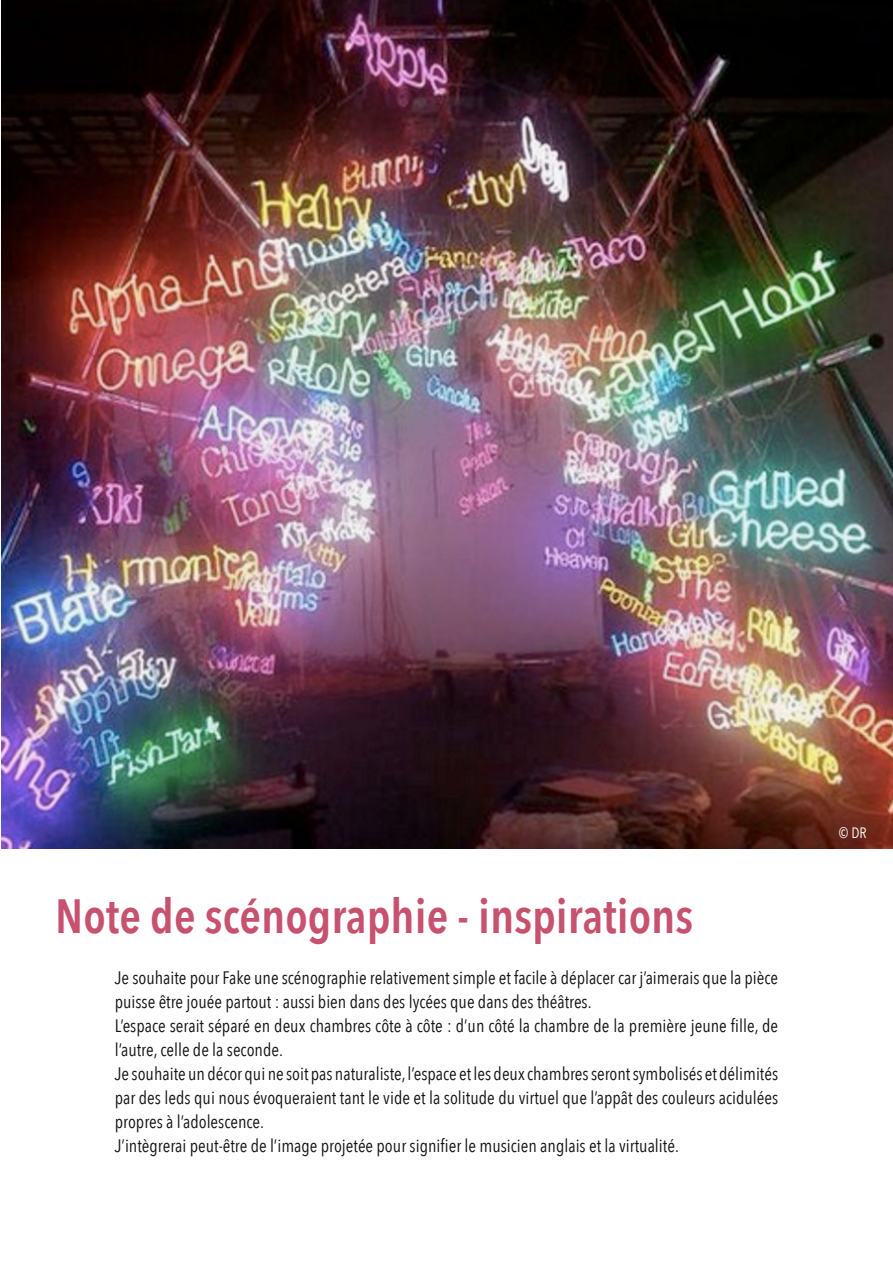
<style>
.page{position:relative;width:893px;height:1263px;background:#fff}
.page>*{position:absolute;margin:0;border:0;box-sizing:border-box;transform-origin:0 0}
.t1{font:600 48px "Avenir Next Condensed";color:#c7526f}
.t2{font:18px/24px "Avenir Next Condensed";color:#121212}
.t3{font:15px "Avenir Next Condensed";color:#fff}
</style>
<div class="page">
<img style="left:1px;top:0;width:892px;height:848px">
<h1 class="t1" style="left:55px;top:875px;width:639px">Note de scénographie - inspirations</h1>
<p class="t2" style="left:115px;top:965px;width:665px">Je souhaite pour Fake une scénographie relativement simple et facile à déplacer car j’aimerais que la pièce puisse être jouée partout : aussi bien dans des lycées que dans des théâtres.<br>L’espace serait séparé en deux chambres côte à côte : d’un côté la chambre de la première jeune fille, de l’autre, celle de la seconde.<br>Je souhaite un décor qui ne soit pas naturaliste, l’espace et les deux chambres seront symbolisés et délimités par des leds qui nous évoqueraient tant le vide et la solitude du virtuel que l’appât des couleurs acidulées propres à l’adolescence.<br>J’intègrerai peut-être de l’image projetée pour signifier le musicien anglais et la virtualité.</p>
<p class="t3" style="left:839px;top:820px;width:29px">© DR</p>
</div>
